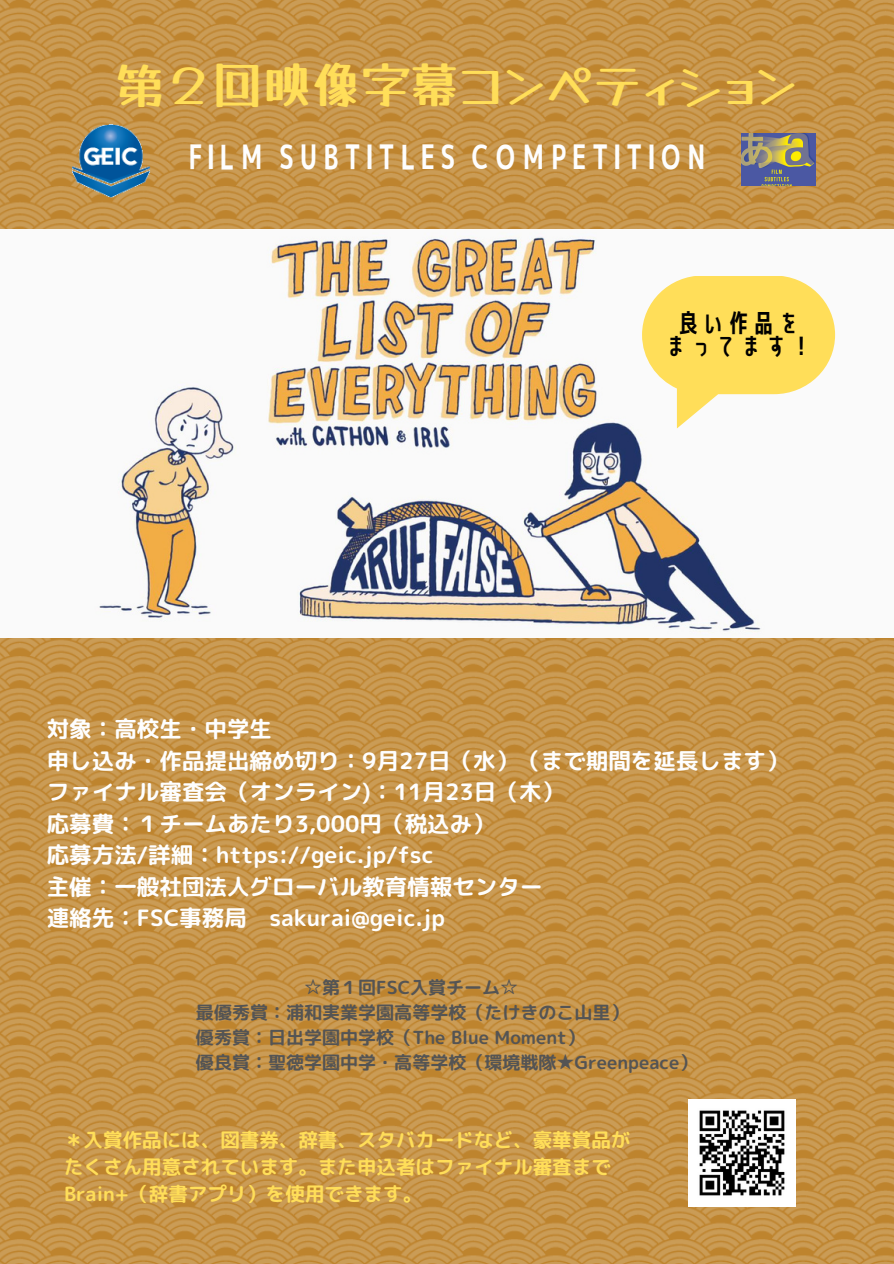
<style>
.page{position:relative;width:894px;height:1264px;background:#fff}
.page>*{position:absolute;margin:0;border:0;box-sizing:border-box;transform-origin:0 0}
.t1{font:49.05px "Yusei Magic";color:#ffde59}
.t2{font:33.45px "Senobi Gothic Bold";color:#fefefe}
.t3{font:25.05px "Senobi Gothic Bold";color:#000}
.t4{font:22.5px "rounded mplus 1 p bold";color:#fefefe}
.t5{font:19.5px "rounded mplus 1 p bold";color:#ffde59}
.t6{font:18px "rounded mplus 1 p bold";color:#545454}
</style>
<div class="page">
<img style="left:0;top:0;width:893px;height:1263px">
<img style="left:0;top:229px;width:893px;height:408px">
<img style="left:741px;top:133px;width:74px;height:52px">
<svg style="left:642px;top:275px;width:192px;height:119px"></svg>
<img style="left:688px;top:1099px;width:107px;height:107px">
<img style="left:72px;top:125px;width:78px;height:72px">
<p class="t1" style="left:115px;top:47px;width:684px">第２回映像字幕コンペティション</p>
<p class="t2" style="left:186px;top:133px;width:524px">FILM SUBTITLES COMPETITION</p>
<p class="t3" style="left:675px;top:305px;width:127px">良い作品を</p>
<p class="t3" style="left:663px;top:329px;width:152px">まってます！</p>
<p class="t4" style="left:47px;top:712px;width:227px">対象：高校生・中学生</p>
<p class="t4" style="left:47px;top:744px;width:743px">申し込み・作品提出締め切り：9月27日（水）（まで期間を延長します）</p>
<p class="t4" style="left:47px;top:776px;width:518px">ファイナル審査会（オンライン)：11月23日（木）</p>
<p class="t4" style="left:47px;top:807px;width:449px">応募費：１チームあたり3,000円（税込み）</p>
<p class="t4" style="left:47px;top:839px;width:388px">応募方法/詳細：https://geic.jp/fsc</p>
<p class="t4" style="left:47px;top:870px;width:497px">主催：一般社団法人グローバル教育情報センター</p>
<p class="t4" style="left:47px;top:902px;width:400px">連絡先：FSC事務局 sakurai@geic.jp</p>
<p class="t6" style="left:304px;top:975px;width:216px">☆第１回FSC入賞チーム☆</p>
<p class="t6" style="left:196px;top:999px;width:434px">最優秀賞：浦和実業学園高等学校（たけきのこ山里）</p>
<p class="t6" style="left:196px;top:1024px;width:390px">優秀賞：日出学園中学校（The Blue Moment）</p>
<p class="t6" style="left:196px;top:1049px;width:503px">優良賞：聖徳学園中学・高等学校（環境戦隊★Greenpeace）</p>
<p class="t5" style="left:64px;top:1126px;width:567px">＊入賞作品には、図書券、辞書、スタバカードなど、豪華賞品が</p>
<p class="t5" style="left:64px;top:1153px;width:548px">たくさん用意されています。また申込者はファイナル審査まで</p>
<p class="t5" style="left:64px;top:1180px;width:359px">Brain+（辞書アプリ）を使用できます。</p>
</div>
